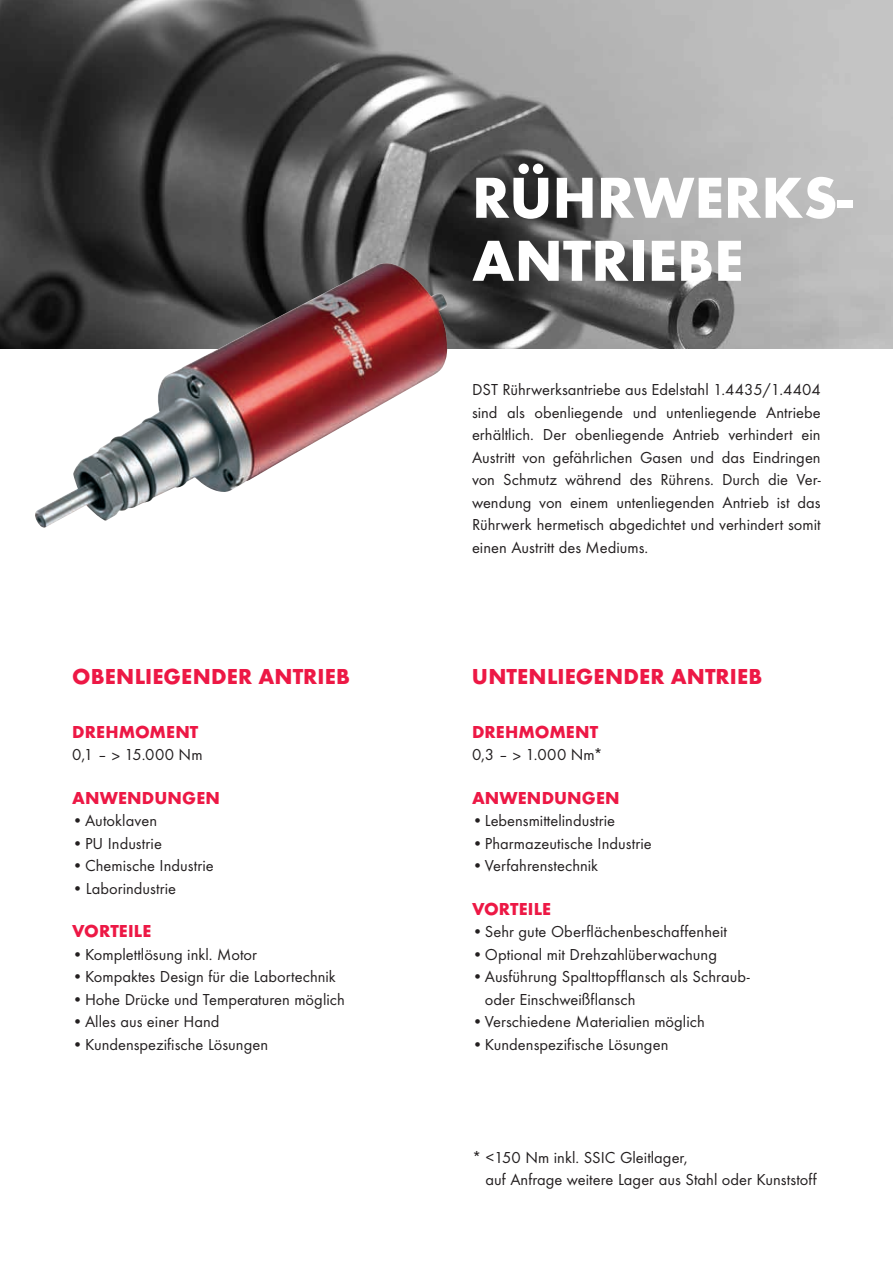
<style>
.page{position:relative;width:893px;height:1263px;background:#fff}
.page>*{position:absolute;margin:0;border:0;box-sizing:border-box;transform-origin:0 0}
.t1{font:800 60px/63px "Function";color:#fff}
.t2{font:800 22.5px "Function";letter-spacing:.01em;color:#ed1845}
.t3{font:800 18px "Function";letter-spacing:.005em;color:#ed1845}
.t4{font:16.5px/22.5px "Function";color:#231f20}
</style>
<div class="page">
<img style="left:0;top:0;width:893px;height:349px">
<img style="left:35px;top:263px;width:413px;height:265px">
<h1 class="t1" style="left:472px;top:166px;width:382px">RÜHRWERKS-<br>ANTRIEBE</h1>
<p class="t4" style="left:472px;top:378px;width:350px;text-align:justify">DST Rührwerksantriebe aus Edelstahl 1.4435/1.4404 sind als obenliegende und untenliegende Antriebe erhältlich. Der obenliegende Antrieb verhindert ein Austritt von gefährlichen Gasen und das Eindringen von Schmutz während des Rührens. Durch die Ver&shy;wendung von einem untenliegenden Antrieb ist das Rührwerk hermetisch abgedichtet und verhindert somit einen Austritt des Mediums.</p>
<h2 class="t2" style="left:72px;top:663px;width:279px">OBENLIEGENDER ANTRIEB</h2>
<h2 class="t2" style="left:472px;top:663px;width:292px">UNTENLIEGENDER ANTRIEB</h2>
<p class="t3" style="left:72px;top:721px;width:128px">DREHMOMENT</p>
<p class="t4" style="left:72px;top:744px;width:132px">0,1 – &gt; 15.000 Nm</p>
<p class="t3" style="left:72px;top:787px;width:149px">ANWENDUNGEN</p>
<p class="t4" style="left:72px;top:810px;width:86px">•Autoklaven</p>
<p class="t4" style="left:72px;top:832px;width:91px">•PU Industrie</p>
<p class="t4" style="left:72px;top:855px;width:143px">•Chemische Industrie</p>
<p class="t4" style="left:72px;top:877px;width:105px">•Laborindustrie</p>
<p class="t3" style="left:72px;top:921px;width:80px">VORTEILE</p>
<p class="t4" style="left:72px;top:943px;width:186px">•Komplettlösung inkl. Motor</p>
<p class="t4" style="left:72px;top:966px;width:265px">•Kompaktes Design für die Labortechnik</p>
<p class="t4" style="left:72px;top:988px;width:274px">•Hohe Drücke und Temperaturen möglich</p>
<p class="t4" style="left:72px;top:1011px;width:149px">•Alles aus einer Hand</p>
<p class="t4" style="left:72px;top:1033px;width:197px">•Kundenspezifische Lösungen</p>
<p class="t3" style="left:472px;top:721px;width:128px">DREHMOMENT</p>
<p class="t4" style="left:472px;top:744px;width:132px">0,3 – &gt; 1.000 Nm*</p>
<p class="t3" style="left:472px;top:787px;width:149px">ANWENDUNGEN</p>
<p class="t4" style="left:472px;top:810px;width:145px">•Lebensmittelindustrie</p>
<p class="t4" style="left:472px;top:832px;width:181px">•Pharmazeutische Industrie</p>
<p class="t4" style="left:472px;top:855px;width:128px">•Verfahrenstechnik</p>
<p class="t3" style="left:472px;top:898px;width:80px">VORTEILE</p>
<p class="t4" style="left:472px;top:921px;width:257px">•Sehr gute Oberflächenbeschaffenheit</p>
<p class="t4" style="left:472px;top:943px;width:247px">•Optional mit Drehzahlüberwachung</p>
<p class="t4" style="left:485px;top:966px;width:266px;text-indent:-13px">•Ausführung Spalttopfflansch als Schraub&shy;oder Einschweißflansch</p>
<p class="t4" style="left:472px;top:1011px;width:234px">•Verschiedene Materialien möglich</p>
<p class="t4" style="left:472px;top:1033px;width:198px">•Kundenspezifische Lösungen</p>
<p class="t4" style="left:486px;top:1146px;width:333px;text-indent:-14px">* &lt;150 Nm inkl. SSIC Gleitlager,<br>auf Anfrage weitere Lager aus Stahl oder Kunststoff</p>
</div>
